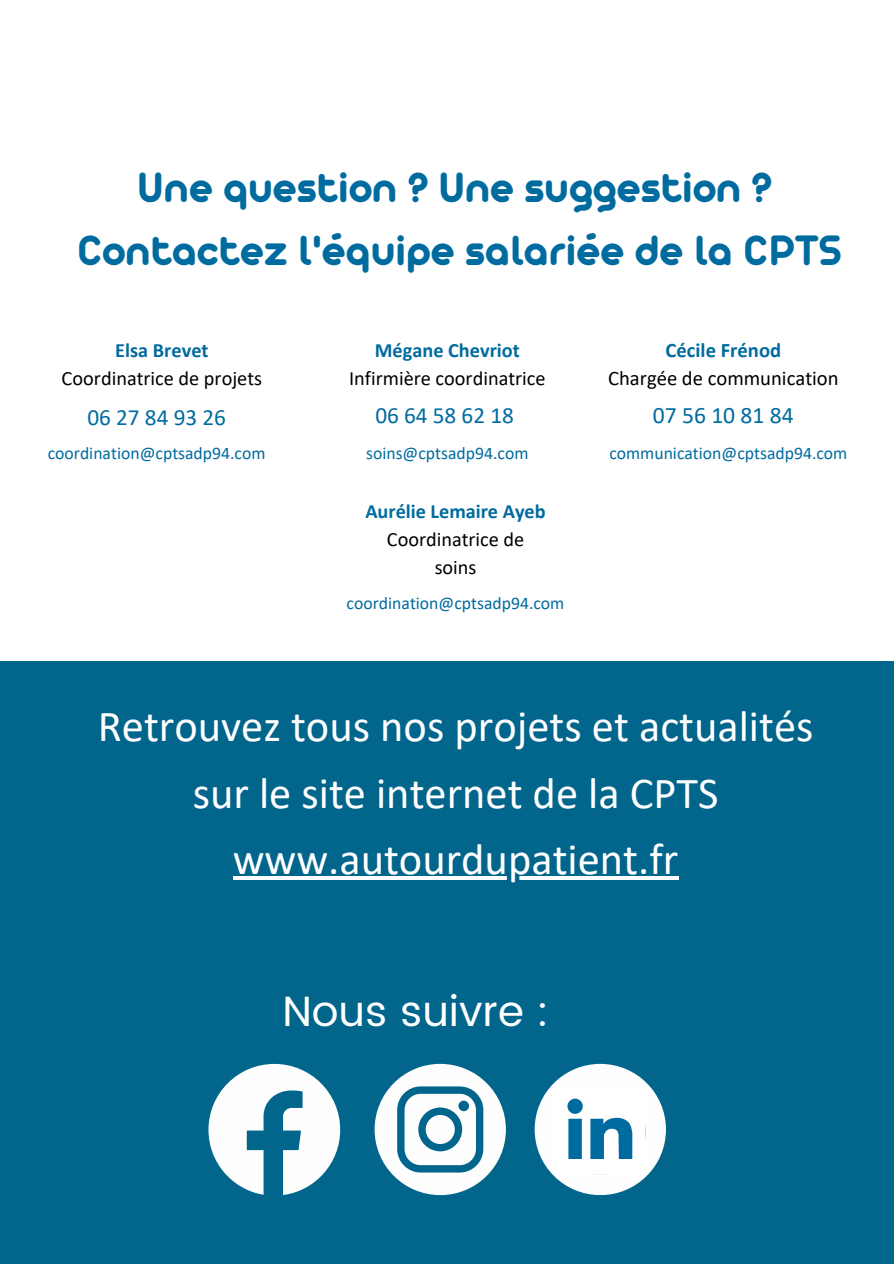
<style>
.page{position:relative;width:894px;height:1264px;background:#fff}
.page>*{position:absolute;margin:0;border:0;box-sizing:border-box;transform-origin:0 0}
.t1{font:700 45.75px/63px "Arista Pro";color:#006b9f;text-align:center}
.t2{font:44.4px/66.3px "Calibri";color:#fff;text-align:center}
.t3{font:42.3px "Poppins";color:#fff}
.t4{font:23.55px "Calibri";color:#006b9f}
.t5{font:23.25px "Calibri";color:#006b9f}
.t6{font:20.7px/28.2px "Calibri";color:#000;text-align:center}
.t7{font:20.25px/28.2px "Calibri";color:#000;text-align:center}
.t8{font:17.7px "Calibri";color:#006b9f}
.s1{font-weight:700;color:#006b9f}
</style>
<div class="page">
<div style="left:0;top:661px;width:893px;height:602px;background:#02658c"></div>
<svg style="left:208px;top:1063px;width:132px;height:131px"></svg>
<svg style="left:374px;top:1063px;width:131px;height:132px"></svg>
<div style="left:534px;top:1063px;width:131px;height:132px;background:#fefefe;border-radius:50%"></div>
<svg style="left:567px;top:1098px;width:66px;height:61px"></svg>
<hr style="left:233px;top:876px;width:445px;height:3px;background:#fff">
<p class="t1" style="left:77px;top:159px;width:766px">Une question ? Une suggestion ?<br>Contactez l'équipe salariée de la CPTS</p>
<h4 class="t7" style="left:62px;top:337px;width:202px"><span class="s1">Elsa Brevet<br></span>Coordinatrice de projets</h4>
<h3 class="t5" style="left:87px;top:407px;width:140px">06 27 84 93 26</h3>
<p class="t8" style="left:48px;top:445px;width:219px">coordination@cptsadp94.com</p>
<h4 class="t7" style="left:349px;top:337px;width:198px"><span class="s1">Mégane Chevriot<br></span>Infirmière coordinatrice</h4>
<p class="t5" style="left:375px;top:406px;width:140px">06 64 58 62 18</p>
<p class="t8" style="left:366px;top:445px;width:164px">soins@cptsadp94.com</p>
<h2 class="t7" style="left:365px;top:499px;width:182px"><span class="s1">Aurélie Lemaire Ayeb<br></span>Coordinatrice de soins</h2>
<p class="t8" style="left:346px;top:596px;width:219px">coordination@cptsadp94.com</p>
<h4 class="t6" style="left:608px;top:337px;width:232px"><span class="s1">Cécile Frénod<br></span>Chargée de communication</h4>
<h3 class="t4" style="left:652px;top:405px;width:142px">07 56 10 81 84</h3>
<p class="t8" style="left:609px;top:445px;width:239px">communication@cptsadp94.com</p>
<h1 class="t2" style="left:98px;top:697px;width:717px">Retrouvez tous nos projets et actualités sur le site internet de la CPTS</h1>
<h4 class="t2" style="left:233px;top:830px;width:447px">www.autourdupatient.fr</h4>
<h3 class="t3" style="left:282px;top:986px;width:268px">Nous suivre :</h3>
</div>
